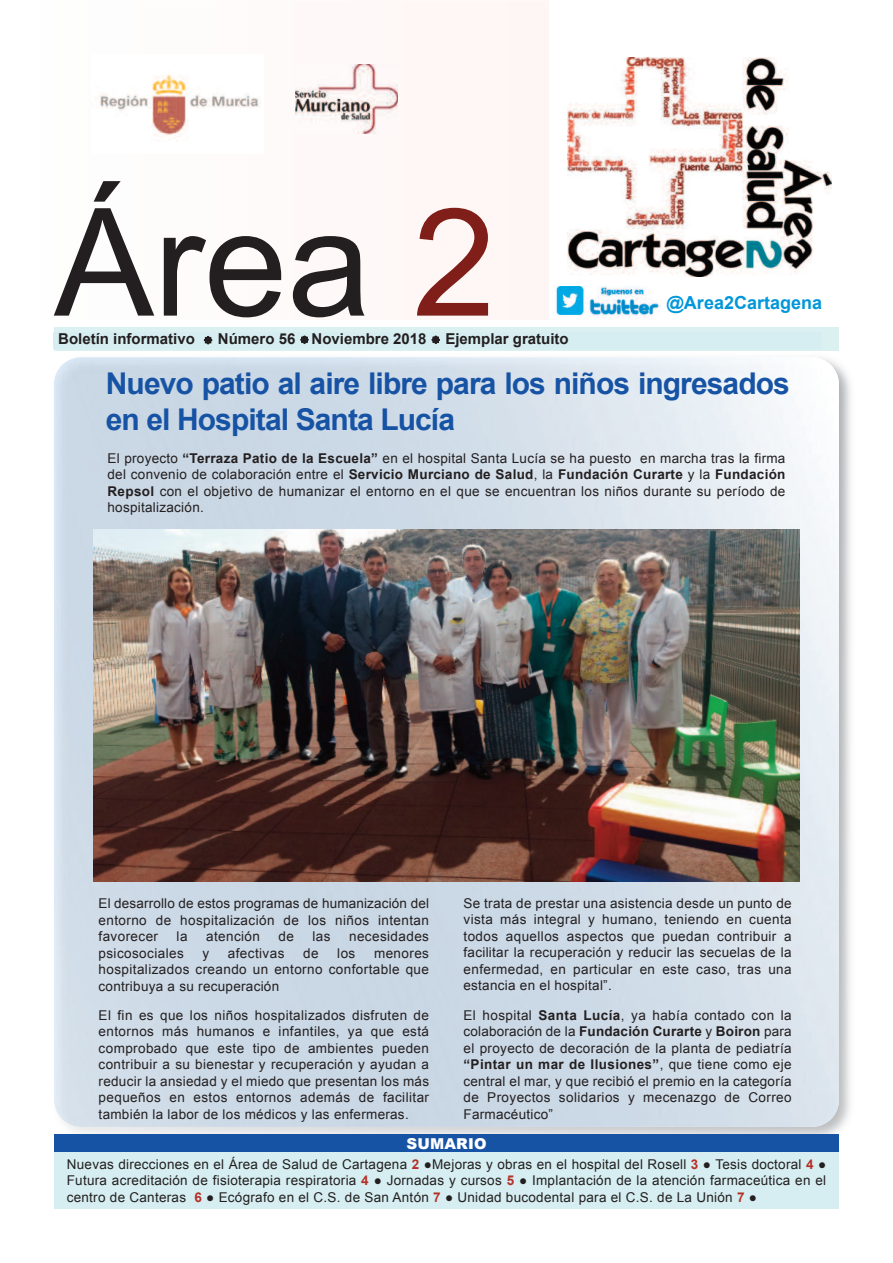
<style>
.page{position:relative;width:893px;height:1263px;background:#fff}
.page>*{position:absolute;margin:0;border:0;box-sizing:border-box;transform-origin:0 0}
.t1{font:150px "Arial";color:#231f20}
.t2{font:700 30px/36px "Arial";letter-spacing:-.03em;color:#1753a4}
.t3{font:700 18px "Arial";color:#0197d8}
.t4{font:700 15px "Arial";color:#231f20}
.t5{font:900 15px "Arial";letter-spacing:.01em;color:#fff}
.t6{font:13.5px/16.5px "Arial";letter-spacing:.03em;color:#231f20;text-align:justify}
.s1{color:#801f1a}
.s2{font-weight:700}
.s3{font-weight:700;color:#b53128}
.s4{font-family:"Century Gothic"}
</style>
<div class="page">
<img style="left:54px;top:357px;width:785px;height:770px">
<div style="left:54px;top:327px;width:785px;height:23px;background:#dbf0f1"></div>
<img style="left:567px;top:58px;width:265px;height:218px">
<div style="left:354px;top:1px;width:195px;height:319px;background:#fef7f6"></div>
<img style="left:295px;top:65px;width:107px;height:91px">
<img style="left:100px;top:74px;width:161px;height:67px">
<div style="left:54px;top:1134px;width:785px;height:18px;background:#1753a4"></div>
<div style="left:54px;top:1153px;width:785px;height:56px;background:#d6eef1"></div>
<div style="left:54px;top:333px;width:768px;height:16px;background:#d6eef1"></div>
<img style="left:555px;top:287px;width:105px;height:31px">
<img style="left:94px;top:530px;width:705px;height:352px">
<h1 class="t1" style="left:54px;top:180px;width:443px">Área <span class="s1">2</span></h1>
<p class="t4" style="left:58px;top:330px;width:138px">Boletín informativo</p>
<p class="t4" style="left:218px;top:330px;width:210px">Número 56 Noviembre 2018</p>
<p class="t4" style="left:445px;top:330px;width:125px">Ejemplar gratuito</p>
<h3 class="t3" style="left:666px;top:293px;width:157px">@Area2Cartagena</h3>
<h2 class="t2" style="left:106px;top:366px;width:686px">Nuevo patio al aire libre para los niños ingresados en el Hospital Santa Lucía</h2>
<p class="t6" style="left:107px;top:450px;width:679px">El proyecto <span class="s2">“Terraza Patio de la Escuela”</span> en el hospital Santa Lucía se ha puesto en marcha tras la firma del convenio de colaboración entre el <span class="s2">Servicio Murciano de Salud</span>, la <span class="s2">Fundación Curarte</span> y la <span class="s2">Fundación Repsol</span> con el objetivo de humanizar el entorno en el que se encuentran los niños durante su período de hospitalización.</p>
<p class="t6" style="left:99px;top:895px;width:332px">El desarrollo de estos programas de humanización del entorno de hospitalización de los niños intentan favorecer</p>
<p class="t6" style="left:177px;top:928px;width:12px">la</p>
<p class="t6" style="left:206px;top:928px;width:55px">atención</p>
<p class="t6" style="left:279px;top:928px;width:17px">de</p>
<p class="t6" style="left:313px;top:928px;width:20px">las</p>
<p class="t6" style="left:349px;top:928px;width:81px">necesidades</p>
<p class="t6" style="left:99px;top:944px;width:87px">psicosociales</p>
<p class="t6" style="left:202px;top:944px;width:8px">y</p>
<p class="t6" style="left:228px;top:944px;width:58px">afectivas</p>
<p class="t6" style="left:303px;top:944px;width:17px">de</p>
<p class="t6" style="left:337px;top:944px;width:20px">los</p>
<p class="t6" style="left:99px;top:944px;width:332px;text-indent:275px">menores hospitalizados creando un entorno confortable que contribuya a su recuperación</p>
<p class="t6" style="left:99px;top:1007px;width:332px">El fin es que los niños hospitalizados disfruten de entornos más humanos e infantiles, ya que está comprobado que este tipo de ambientes pueden contribuir a su bienestar y recuperación y ayudan a reducir la ansiedad y el miedo que presentan los más pequeños en estos entornos además de facilitar también la labor de los médicos y las enfermeras.</p>
<p class="t6" style="left:463px;top:895px;width:330px">Se trata de prestar una asistencia desde un punto de vista más integral y humano, teniendo en cuenta todos aquellos aspectos que puedan contribuir a facilitar la recuperación y reducir las secuelas de la enfermedad, en particular en este caso, tras una estancia en el hospital”.</p>
<p class="t6" style="left:463px;top:1007px;width:330px">El hospital <span class="s2">Santa Lucía</span>, ya había contado con la colaboración de la <span class="s2">Fundación Curarte</span> y <span class="s2">Boiron</span> para el proyecto de decoración de la planta de pediatría <span class="s2">“Pintar un mar de Ilusiones”</span>, que tiene como eje central el mar, y que recibió el premio en la categoría de Proyectos solidarios y mecenazgo de Correo Farmacéutico”</p>
<p class="t5" style="left:406px;top:1133px;width:82px">SUMARIO</p>
<p class="t6" style="left:67px;top:1156px;width:761px">Nuevas direcciones en el Área de Salud de Cartagena <span class="s3">2</span> <span class="s4">●</span>Mejoras y obras en el hospital del Rosell <span class="s3">3</span> <span class="s4">●</span> Tesis doctoral <span class="s3">4</span> <span class="s4">● </span>Futura acreditación de fisioterapia respiratoria <span class="s3">4</span> <span class="s4">●</span> Jornadas y cursos <span class="s3">5</span> <span class="s4">●</span> Implantación de la atención farmaceútica en el centro de Canteras <span class="s3">6</span> <span class="s4">●</span> Ecógrafo en el C.S. de San Antón <span class="s3">7</span> <span class="s4">●</span> Unidad bucodental para el C.S. de La Unión <span class="s3">7</span> <span class="s4">●</span></p>
</div>
